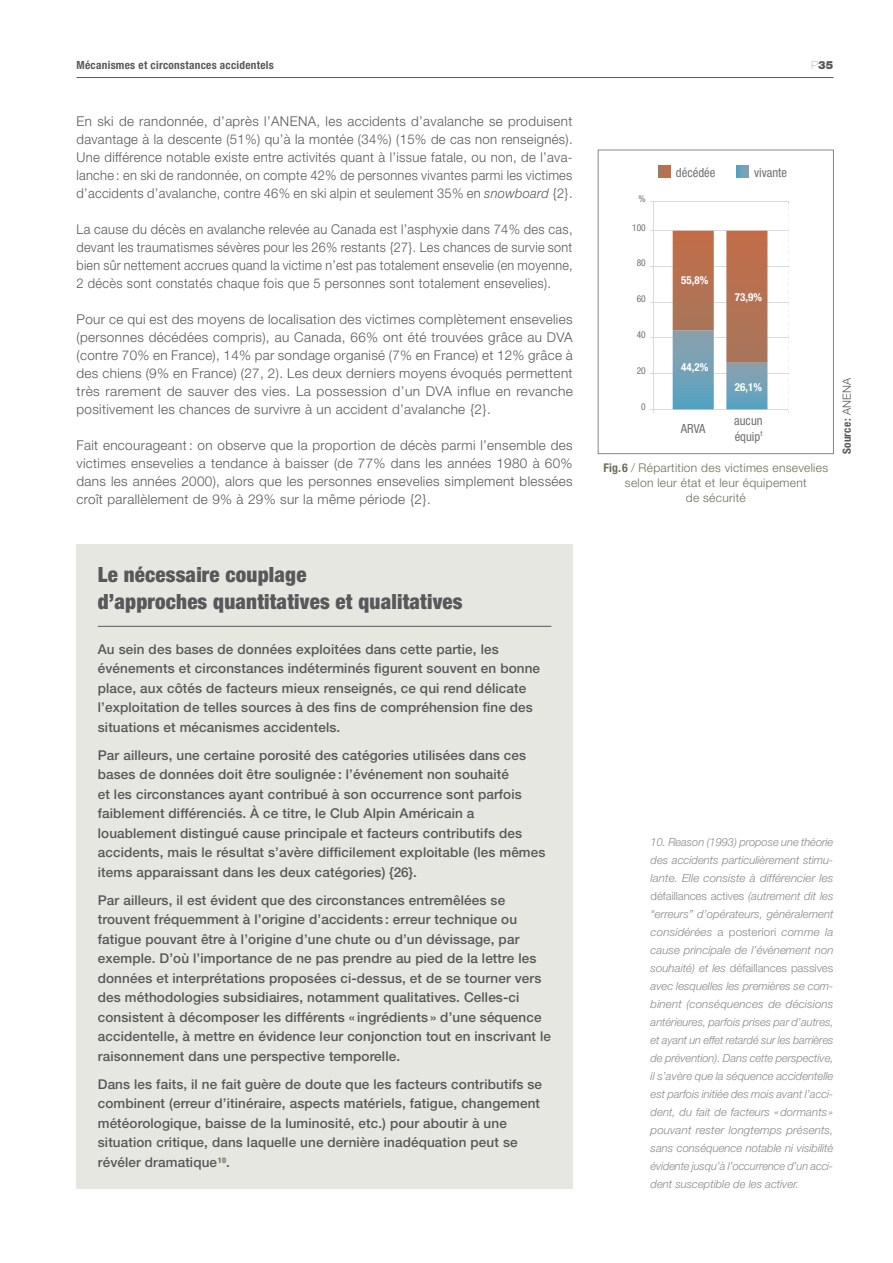
<style>
.page{position:relative;width:893px;height:1263px;background:#fff}
.page>*{position:absolute;margin:0;border:0;box-sizing:border-box;transform-origin:0 0}
.t1{font:900 condensed 21px/27px "Helvetica Neue";letter-spacing:.01em;color:#58585a}
.t2{font:500 13.5px/19.5px "Helvetica Neue";letter-spacing:.01em;color:#58585a}
.t3{font:300 13.5px/18px "Helvetica Neue";letter-spacing:.025em;color:#58585a;text-align:justify}
.t4{font:300 13.5px/18px "Helvetica Neue";letter-spacing:.025em;color:#58585a;text-align:justify;scale:.95 1}
.t5{font:condensed 12.6px/15.1px "Helvetica Neue";color:#707172}
.t6{font:300 12px/15px "Helvetica Neue";letter-spacing:.025em;color:#687058;text-align:center}
.t7{font:italic 300 11.25px/18px "Helvetica Neue";color:#87888a;text-align:justify}
.t8{font:700 condensed 11.25px "Helvetica Neue";letter-spacing:.025em;color:#58585a}
.t9{font:900 11.25px "Helvetica Neue";color:#58585a}
.t10{font:700 condensed 10.95px "Helvetica Neue";color:#fff}
.t11{font:condensed 9.45px "Helvetica Neue";color:#707172}
.s1{font-weight:200}
.s2{font-style:italic}
.s3{font-weight:700;font-stretch:condensed}
.s4{font-weight:300;font-stretch:normal}
.s5{font-style:normal}
</style>
<div class="page">
<hr style="left:77px;top:77px;width:756px;height:1px;background:#58585a">
<hr style="left:650px;top:409px;width:139px;height:1px;background:#d9dadb">
<hr style="left:650px;top:230px;width:139px;height:1px;background:#d9dadb">
<hr style="left:650px;top:202px;width:139px;height:1px;background:#d9dadb">
<hr style="left:650px;top:266px;width:139px;height:1px;background:#d9dadb">
<hr style="left:650px;top:302px;width:139px;height:1px;background:#d9dadb">
<hr style="left:650px;top:338px;width:139px;height:1px;background:#d9dadb">
<hr style="left:650px;top:373px;width:139px;height:1px;background:#d9dadb">
<svg style="left:788px;top:203px;width:1px;height:209px"></svg>
<hr style="left:653px;top:202px;width:1px;height:210px;background:#d9dadb">
<div style="left:726px;top:363px;width:41px;height:46px;background:linear-gradient(to bottom,#8ea1ac,#56a3c2)"></div>
<div style="left:726px;top:231px;width:41px;height:132px;background:linear-gradient(to right,#b57151,#b57151)"></div>
<div style="left:673px;top:330px;width:41px;height:79px;background:linear-gradient(to bottom,#8ea1ab,#55a3c2)"></div>
<div style="left:673px;top:231px;width:41px;height:99px;background:linear-gradient(to right,#b57151,#b57151)"></div>
<svg style="left:658px;top:165px;width:13px;height:12px"></svg>
<svg style="left:737px;top:165px;width:12px;height:12px"></svg>
<div style="left:598px;top:150px;width:236px;height:304px;border:1px solid #87888a"></div>
<div style="left:77px;top:544px;width:496px;height:644px;background:#e6e7e1"></div>
<hr style="left:98px;top:626px;width:453px;height:1px;background:#58585a">
<p class="t8" style="left:77px;top:58px;width:199px">Mécanismes et circonstances accidentels</p>
<p class="t9" style="left:811px;top:58px;width:24px"><span class="s1">P</span>35</p>
<p class="t3" style="left:77px;top:112px;width:498px">En ski de randonnée, d’après l’ANENA, les accidents d’avalanche se produisent davantage à la descente (51%) qu’à la montée (34%) (15% de cas non renseignés).<br>Une différence notable existe entre activités quant à l’issue fatale, ou non, de l’ava&shy;lanche : en ski de randonnée, on compte 42% de personnes vivantes parmi les victimes d’accidents d’avalanche, contre 46% en ski alpin et seulement 35% en <span class="s2">snowboard</span> {2}.</p>
<p class="t4" style="left:77px;top:220px;width:524px">La cause du décès en avalanche relevée au Canada est l’asphyxie dans 74% des cas, devant les traumatismes sévères pour les 26% restants {27}. Les chances de survie sont bien sûr nettement accrues quand la victime n’est pas totalement ensevelie (en moyenne, 2 décès sont constatés chaque fois que 5 personnes sont totalement ensevelies).</p>
<p class="t3" style="left:77px;top:310px;width:498px">Pour ce qui est des moyens de localisation des victimes complètement ensevelies (personnes décédées compris), au Canada, 66% ont été trouvées grâce au DVA (contre 70% en France), 14% par sondage organisé (7% en France) et 12% grâce à des chiens (9% en France) (27, 2). Les deux derniers moyens évoqués permettent très rarement de sauver des vies. La possession d’un DVA influe en revanche positivement les chances de survivre à un accident d’avalanche {2}.</p>
<p class="t3" style="left:77px;top:436px;width:498px">Fait encourageant : on observe que la proportion de décès parmi l’ensemble des victimes ensevelies a tendance à baisser (de 77% dans les années 1980 à 60% dans les années 2000), alors que les personnes ensevelies simplement blessées croît parallèlement de 9% à 29% sur la même période {2}.</p>
<p class="t11" style="left:639px;top:193px;width:9px">%</p>
<p class="t11" style="left:632px;top:222px;width:15px">100</p>
<p class="t11" style="left:637px;top:258px;width:11px">80</p>
<p class="t11" style="left:637px;top:293px;width:11px">60</p>
<p class="t11" style="left:637px;top:329px;width:11px">40</p>
<p class="t11" style="left:637px;top:365px;width:11px">20</p>
<p class="t11" style="left:641px;top:401px;width:6px">0</p>
<p class="t5" style="left:676px;top:165px;width:41px">décédée</p>
<p class="t5" style="left:754px;top:165px;width:35px">vivante</p>
<p class="t10" style="left:681px;top:274px;width:29px">55,8%</p>
<p class="t10" style="left:681px;top:360px;width:29px">44,2%</p>
<p class="t10" style="left:735px;top:290px;width:29px">73,9%</p>
<p class="t10" style="left:735px;top:380px;width:29px">26,1%</p>
<p class="t5" style="left:681px;top:421px;width:26px">ARVA</p>
<p class="t5" style="left:734px;top:413px;width:30px">aucun équip<sup>t</sup></p>
<p class="t6" style="left:603px;top:460px;width:226px"><span class="s3">Fig.6</span> / Répartition des victimes ensevelies selon leur état et leur équipement<br>de sécurité</p>
<p class="t8" style="left:840px;top:454px;width:78px;rotate:-90deg">Source : <span class="s4">ANENA</span></p>
<h1 class="t1" style="left:98px;top:561px;width:366px">Le nécessaire couplage<br>d’approches quantitatives et qualitatives</h1>
<p class="t2" style="left:98px;top:639px;width:444px">Au sein des bases de données exploitées dans cette partie, les événements et circonstances indéterminés figurent souvent en bonne place, aux côtés de facteurs mieux renseignés, ce qui rend délicate l’exploitation de telles sources à des fins de compréhension fine des situations et mécanismes accidentels.</p>
<p class="t2" style="left:98px;top:745px;width:449px">Par ailleurs, une certaine porosité des catégories utilisées dans ces bases de données doit être soulignée : l’événement non souhaité<br>et les circonstances ayant contribué à son occurrence sont parfois faiblement différenciés. À ce titre, le Club Alpin Américain a louablement distingué cause principale et facteurs contributifs des accidents, mais le résultat s’avère difficilement exploitable (les mêmes items apparaissant dans les deux catégories) {26}.</p>
<p class="t2" style="left:98px;top:890px;width:455px">Par ailleurs, il est évident que des circonstances entremêlées se trouvent fréquemment à l’origine d’accidents : erreur technique ou fatigue pouvant être à l’origine d’une chute ou d’un dévissage, par exemple. D’où l’importance de ne pas prendre au pied de la lettre les données et interprétations proposées ci-dessus, et de se tourner vers des méthodologies subsidiaires, notamment qualitatives. Celles-ci consistent à décomposer les différents « ingrédients » d’une séquence accidentelle, à mettre en évidence leur conjonction tout en inscrivant le raisonnement dans une perspective temporelle.</p>
<p class="t2" style="left:98px;top:1074px;width:446px">Dans les faits, il ne fait guère de doute que les facteurs contributifs se combinent (erreur d’itinéraire, aspects matériels, fatigue, changement météorologique, baisse de la luminosité, etc.) pour aboutir à une situation critique, dans laquelle une dernière inadéquation peut se révéler dramatique<sup>10</sup>.</p>
<p class="t7" style="left:651px;top:833px;width:184px">10. Reason (1993) propose une théorie des accidents particulièrement stimu&shy;lante. Elle consiste à différencier les <span class="s5">défaillances actives</span> (autrement dit les “erreurs” d’opérateurs, généralement considérées <span class="s5">a posteriori</span> comme la cause principale de l’événement non souhaité) et les <span class="s5">défaillances passives </span>avec lesquelles les premières se com&shy;binent (conséquences de décisions antérieures, parfois prises par d’autres, et ayant un effet retardé sur les barrières de prévention). Dans cette perspective, il s’avère que la séquence accidentelle est parfois initiée des mois avant l’acci&shy;dent, du fait de facteurs «dormants » pouvant rester longtemps présents, sans conséquence notable ni visibilité évidente jusqu’à l’occurrence d’un acci&shy;dent susceptible de les activer.</p>
</div>
